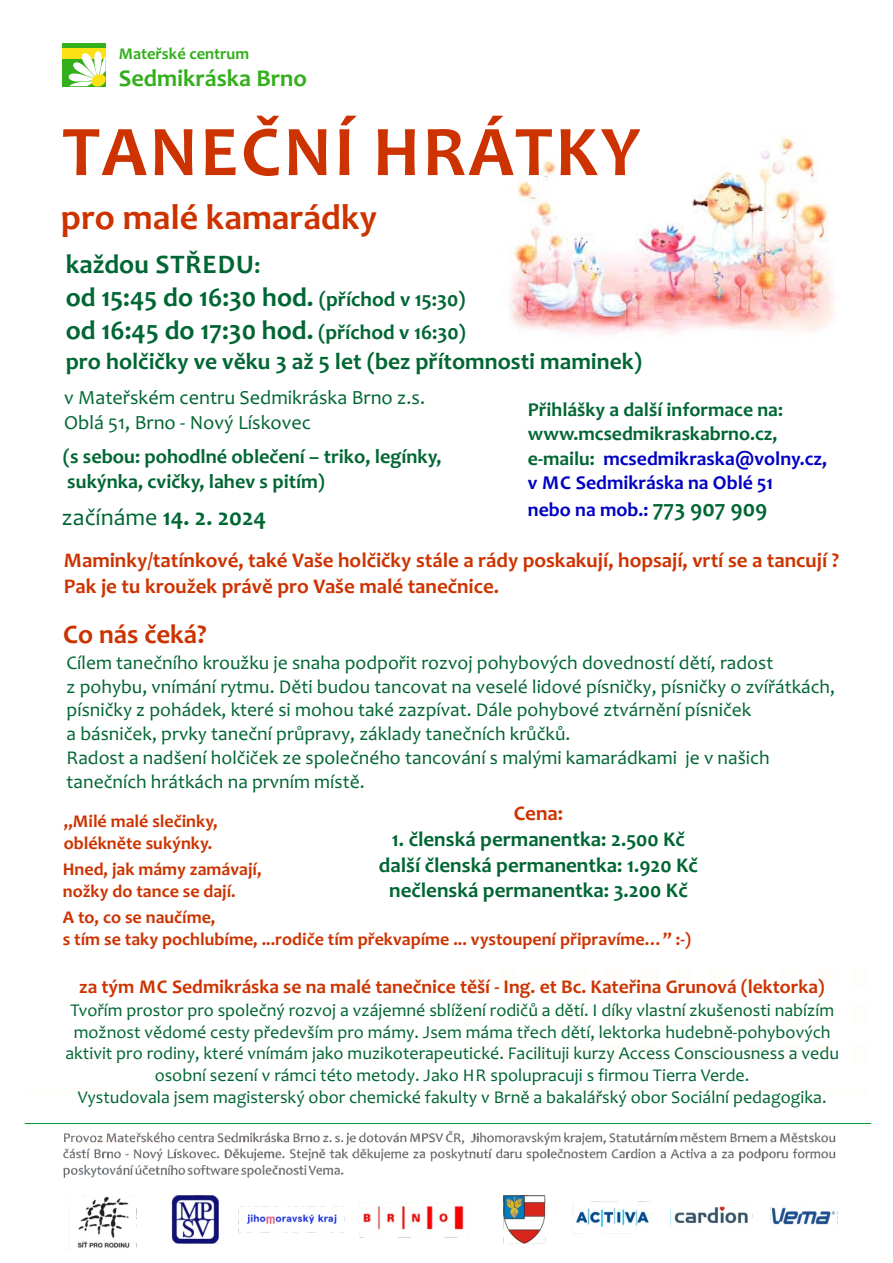
<style>
.page{position:relative;width:893px;height:1263px;background:#fff}
.page>*{position:absolute;margin:0;border:0;box-sizing:border-box;transform-origin:0 0}
.t1{font:700 72px "Candara";letter-spacing:.04em;color:#c30}
.t2{font:700 36px "Candara";color:#c30}
.t3{font:700 27px/33px "Candara";color:#063}
.t4{font:700 27px "Candara";color:#c30}
.t5{font:700 24.15px "Candara";color:#32af1a}
.t6{font:700 24px "Candara";color:#063}
.t7{font:700 23.55px "Candara";color:#063}
.t8{font:700 21px/25.5px "Candara";color:#c30}
.t9{font:700 21px/25.7px "Candara";color:#063;text-align:center}
.t10{font:700 20.1px/24.6px "Candara";color:#063}
.t11{font:20.1px/24.6px "Candara";color:#063}
.t12{font:700 19.8px/24.2px "Candara";color:#063}
.t13{font:700 19.8px "Candara";color:#0000c4}
.t14{font:19.5px/23.9px "Candara";color:#063}
.t15{font:700 19.5px "Candara";color:#c30}
.t16{font:18px/21.9px "Candara";color:#063;text-align:center}
.t17{font:700 18px/21.9px "Candara";color:#c30}
.t18{font:700 16.5px "Candara";color:#32af1a}
.s1{font-size:23.55px}
.s2{font-size:21px}
.s3{font-weight:400}
.s4{color:#0000c4}
.s5{font-size:23.1px;color:#063}
</style>
<div class="page">
<div style="left:62px;top:43px;width:44px;height:43px;background:#32af1a"></div>
<div style="left:62px;top:48px;width:44px;height:11px;background:#fbe116"></div>
<svg style="left:68px;top:51px;width:38px;height:36px"></svg>
<div style="left:25px;top:1088px;width:843px;height:5px;background:#fffdfa"></div>
<hr style="left:25px;top:1123px;width:846px;height:1px;background:#093">
<img style="left:509px;top:136px;width:325px;height:199px">
<img style="left:64px;top:1130px;width:774px;height:118px">
<p class="t18" style="left:119px;top:47px;width:132px">Mateřské centrum</p>
<h3 class="t5" style="left:119px;top:69px;width:190px">Sedmikráska Brno</h3>
<h1 class="t1" style="left:62px;top:123px;width:580px">TANEČNÍ HRÁTKY</h1>
<h2 class="t2" style="left:61px;top:203px;width:318px">pro malé kamarádky</h2>
<h3 class="t3" style="left:66px;top:250px;width:402px">každou STŘEDU<span class="s1">:<br></span>od 15:45 do 16:30 hod. <span class="s2">(příchod v 15:30) </span>od 16:45 do 17:30 hod. <span class="s2">(příchod v 16:30)</span></h3>
<h3 class="t7" style="left:66px;top:352px;width:578px">pro holčičky ve věku 3 až 5 let (bez přítomnosti maminek)</h3>
<p class="t11" style="left:64px;top:387px;width:362px">v Mateřském centru Sedmikráska Brno z.s.<br>Oblá 51, Brno - Nový Lískovec</p>
<p class="t10" style="left:63px;top:446px;width:380px">(s sebou: pohodlné oblečení – triko, legínky, sukýnka, cvičky, lahev s pitím)</p>
<h3 class="t6" style="left:62px;top:507px;width:206px"><span class="s3">začínáme</span> 14. 2. 2024</h3>
<p class="t12" style="left:528px;top:400px;width:301px">Přihlášky a další informace na: www.mcsedmikraskabrno.cz, e-mailu: <span class="s4">mcsedmikraska@volny.cz, v MC Sedmikráska na Oblé 51</span></p>
<p class="t13" style="left:528px;top:502px;width:241px">nebo na mob.: <span class="s5">773 907 909</span></p>
<p class="t8" style="left:64px;top:550px;width:777px">Maminky/tatínkové, také Vaše holčičky stále a rády poskakují, hopsají, vrtí se a tancují ?<br>Pak je tu kroužek právě pro Vaše malé tanečnice.</p>
<h3 class="t4" style="left:63px;top:623px;width:145px">Co nás čeká?</h3>
<p class="t14" style="left:67px;top:652px;width:770px">Cílem tanečního kroužku je snaha podpořit rozvoj pohybových dovedností dětí, radost<br>z pohybu, vnímání rytmu. Děti budou tancovat na veselé lidové písničky, písničky o zvířátkách, písničky z pohádek, které si mohou také zazpívat. Dále pohybové ztvárnění písniček<br>a básniček, prvky taneční průpravy, základy tanečních krůčků.<br>Radost a nadšení holčiček ze společného tancování s malými kamarádkami je v našich tanečních hrátkách na prvním místě.</p>
<p class="t8" style="left:514px;top:803px;width:51px">Cena:</p>
<p class="t9" style="left:379px;top:828px;width:321px">1. členská permanentka: 2.500 Kč další členská permanentka: 1.920 Kč nečlenská permanentka: 3.200 Kč</p>
<p class="t17" style="left:64px;top:812px;width:155px">„Milé malé slečinky, oblékněte sukýnky.</p>
<p class="t17" style="left:63px;top:860px;width:200px">Hned, jak mámy zamávají, nožky do tance se dají.</p>
<p class="t17" style="left:63px;top:908px;width:630px">A to, co se naučíme,<br>s tím se taky pochlubíme, ...rodiče tím překvapíme ... vystoupení připravíme…” :-)</p>
<p class="t15" style="left:79px;top:979px;width:747px">za tým MC Sedmikráska se na malé tanečnice těší - Ing. et Bc. Kateřina Grunová (lektorka)</p>
<p class="t16" style="left:65px;top:1000px;width:775px">Tvořím prostor pro společný rozvoj a vzájemné sblížení rodičů a dětí. I díky vlastní zkušenosti nabízím možnost vědomé cesty především pro mámy. Jsem máma třech dětí, lektorka hudebně-pohybových aktivit pro rodiny, které vnímám jako muzikoterapeutické. Facilituji kurzy Access Consciousness a vedu osobní sezení v rámci této metody. Jako HR spolupracuji s firmou Tierra Verde.<br>Vystudovala jsem magisterský obor chemické fakulty v Brně a bakalářský obor Sociální pedagogika.</p>
</div>
